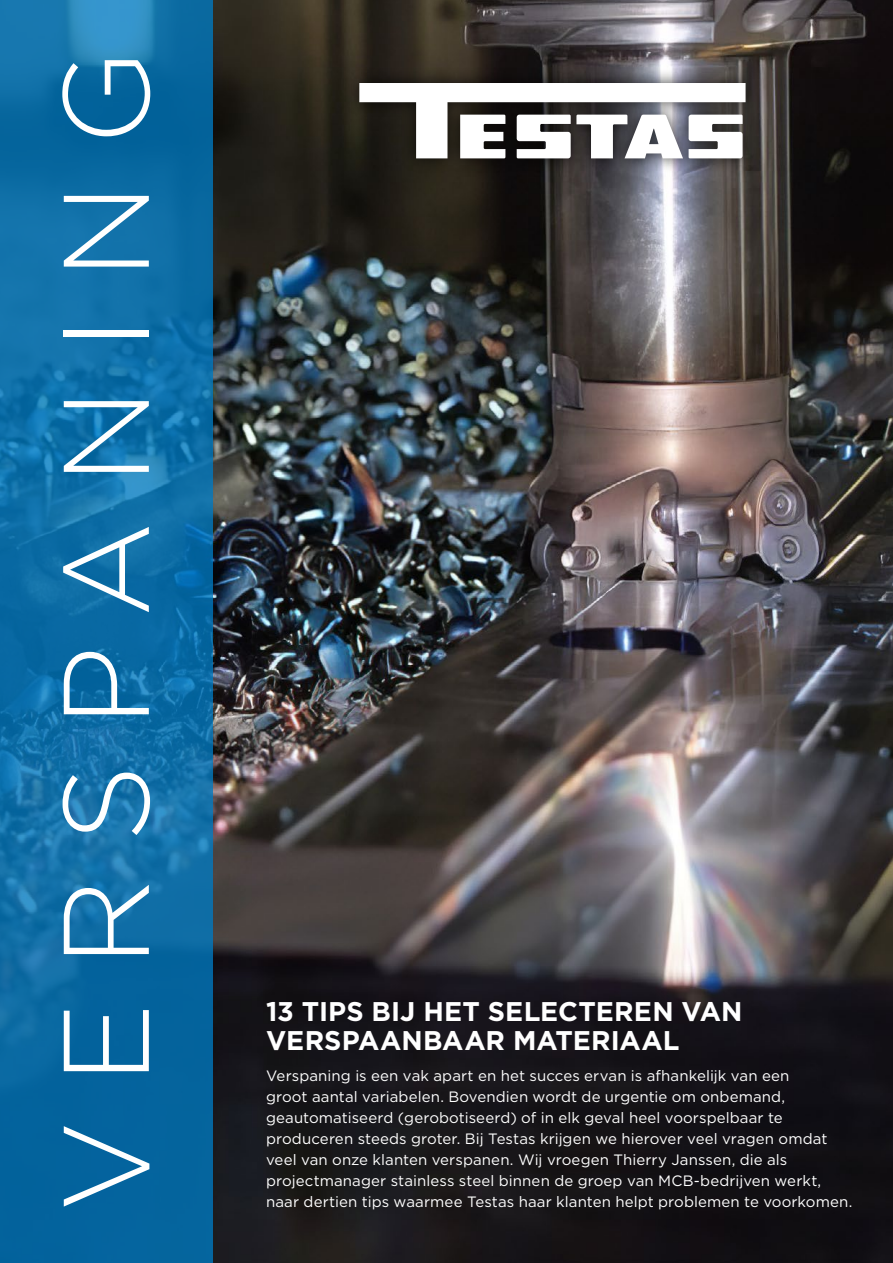
<style>
.page{position:relative;width:893px;height:1263px;background:#fff}
.page>*{position:absolute;margin:0;border:0;box-sizing:border-box;transform-origin:0 0}
.t1{font:300 121.5px "Gotham";letter-spacing:.305em;color:#fff}
.coverbody{font:700 27px/29.2px "Gotham";color:#fff}
.coverbody-2{font:15px/21px "Gotham";letter-spacing:.01em;color:#fff}
</style>
<div class="page">
<img style="left:213px;top:0;width:680px;height:1263px">
<svg style="left:0;top:0;width:213px;height:1263px;background:#0d6ca5"></svg>
<div style="left:344px;top:68px;width:417px;height:106px;background:#000;opacity:.75"></div>
<svg style="left:359px;top:83px;width:387px;height:75px"></svg>
<p class="t1" style="left:29px;top:1212px;width:1163px;rotate:-90deg">VERSPANING</p>
<p class="coverbody" style="left:266px;top:996px;width:478px">13 TIPS BIJ HET SELECTEREN VAN<br>VERSPAANBAAR MATERIAAL</p>
<p class="coverbody-2" style="left:266px;top:1065px;width:588px">Verspaning is een vak apart en het succes ervan is afhankelijk van een<br>groot aantal variabelen. Bovendien wordt de urgentie om onbemand, geautomatiseerd (gerobotiseerd) of in elk geval heel voorspelbaar te produceren steeds groter. Bij Testas krijgen we hierover veel vragen omdat veel van onze klanten verspanen. Wij vroegen Thierry Janssen, die als projectmanager stainless steel binnen de groep van MCB-bedrijven werkt, naar dertien tips waarmee Testas haar klanten helpt problemen te voorkomen.</p>
</div>
